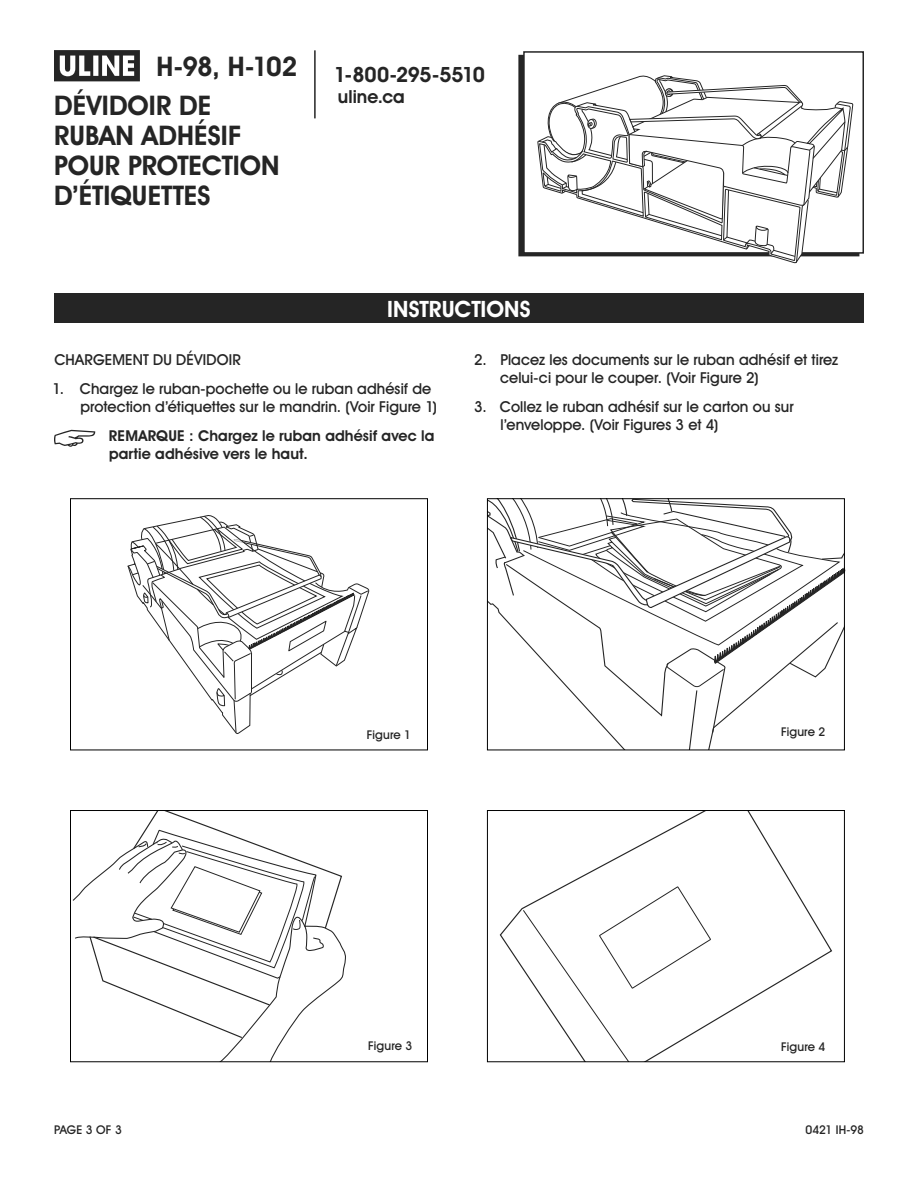
<style>
.page{position:relative;width:918px;height:1188px;background:#fff}
.page>*{position:absolute;margin:0;border:0;box-sizing:border-box;transform-origin:0 0}
.t1{font:700 27px/30px "Uline Two Knine";color:#252525}
.t2{font:700 22.5px "Uline Two Knine";color:#fff}
.t3{font:700 21px "Uline Two Knine";letter-spacing:-.02em;color:#252525}
.t4{font:700 18px "Uline Two Knine";color:#252525}
.t5{font:15px/18px "Uline Two Knine";letter-spacing:.005em;color:#252525}
.t6{font:700 15px/18px "Uline Two Knine";letter-spacing:.005em;color:#252525}
.t7{font:12px "Uline Two Knine";letter-spacing:.01em;color:#252525}
</style>
<div class="page">
<hr style="left:314px;top:50px;width:2px;height:68px;background:#252525">
<svg style="left:54px;top:50px;width:86px;height:31px"></svg>
<div style="left:523px;top:51px;width:341px;height:203px;border:2px solid #252525"></div>
<div style="left:54px;top:293px;width:810px;height:30px;background:#252525"></div>
<svg style="left:538px;top:75px;width:315px;height:189px"></svg>
<svg style="left:54px;top:430px;width:41px;height:17px"></svg>
<svg style="left:127px;top:515px;width:243px;height:219px"></svg>
<div style="left:70px;top:498px;width:358px;height:252px;border:1px solid #000"></div>
<div style="left:367px;top:730px;width:44px;height:9px;background:#fff"></div>
<svg style="left:72px;top:812px;width:271px;height:248px"></svg>
<div style="left:70px;top:810px;width:358px;height:252px;border:1px solid #000"></div>
<svg style="left:489px;top:500px;width:354px;height:248px"></svg>
<div style="left:487px;top:498px;width:358px;height:252px;border:1px solid #000"></div>
<div style="left:781px;top:727px;width:44px;height:9px;background:#fff"></div>
<svg style="left:499px;top:812px;width:333px;height:211px"></svg>
<svg style="left:523px;top:886px;width:188px;height:174px"></svg>
<div style="left:487px;top:810px;width:358px;height:252px;border:1px solid #000"></div>
<h1 class="t1" style="left:157px;top:51px;width:142px">H-98, H-102</h1>
<h1 class="t1" style="left:54px;top:90px;width:227px">DÉVIDOIR DE<br>RUBAN ADHÉSIF<br>POUR PROTECTION<br>D’ÉTIQUETTES</h1>
<h3 class="t3" style="left:334px;top:62px;width:152px">1-800-295-5510</h3>
<p class="t4" style="left:338px;top:86px;width:68px">uline.ca</p>
<h2 class="t2" style="left:387px;top:295px;width:145px">INSTRUCTIONS</h2>
<p class="t5" style="left:54px;top:350px;width:188px">CHARGEMENT DU DÉVIDOIR</p>
<p class="t5" style="left:81px;top:379px;width:358px;text-indent:-28px">1. Chargez le ruban-pochette ou le ruban adhésif de protection d’étiquettes sur le mandrin. (Voir Figure 1)</p>
<p class="t6" style="left:109px;top:426px;width:327px">REMARQUE : Chargez le ruban adhésif avec la partie adhésive vers le haut.</p>
<p class="t5" style="left:500px;top:350px;width:340px;text-indent:-26px">2. Placez les documents sur le ruban adhésif et tirez celui-ci pour le couper. (Voir Figure 2)</p>
<p class="t5" style="left:501px;top:397px;width:295px;text-indent:-26px">3. Collez le ruban adhésif sur le carton ou sur l’enveloppe. (Voir Figures 3 et 4)</p>
<p class="t7" style="left:367px;top:728px;width:46px">Figure 1</p>
<p class="t7" style="left:781px;top:725px;width:46px">Figure 2</p>
<p class="t7" style="left:368px;top:1038px;width:46px">Figure 3</p>
<p class="t7" style="left:781px;top:1039px;width:46px">Figure 4</p>
<p class="t7" style="left:54px;top:1122px;width:69px">PAGE 3 OF 3</p>
<p class="t7" style="left:806px;top:1122px;width:60px">0421 IH-98</p>
</div>
